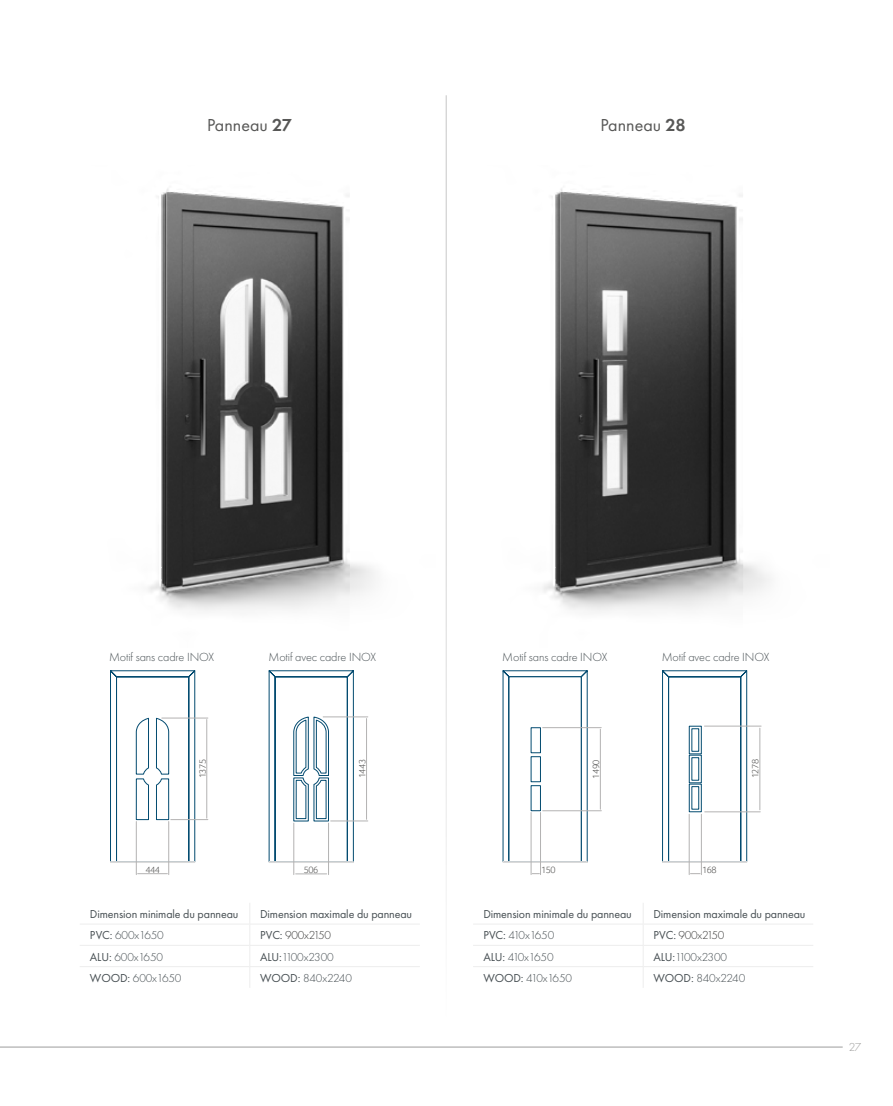
<style>
.page{position:relative;width:893px;height:1106px;background:#fff}
.page>*{position:absolute;margin:0;border:0;box-sizing:border-box;transform-origin:0 0}
.t1{font:18px "Futura PT";color:#575756}
.t2{font:300 12.3px "Futura PT";letter-spacing:-.01em;color:#474f53}
.t3{font:300 12px "Futura PT";letter-spacing:-.01em;color:#474f53}
.t4{font:12px "Futura PT";letter-spacing:-.01em;color:#474f53}
.t5{font:300 12px "Futura PT";letter-spacing:-.02em;color:#3c3c3b}
.t6{font:300 12px "Futura PT";color:#9d9d9c}
.t7{font:300 9.6px "Foco";letter-spacing:-.05em;color:#575756}
.t8{font:300 9.45px "Foco";letter-spacing:-.05em;color:#575756}
.s1{font-weight:600}
.s2{font-weight:400}
.s3{font-weight:400;color:#474f53}
</style>
<div class="page">
<hr style="left:0;top:1046px;width:843px;height:1px;background:#9d9d9c">
<img style="left:148px;top:188px;width:227px;height:423px">
<img style="left:543px;top:188px;width:228px;height:424px">
<hr style="left:446px;top:95px;width:1px;height:921px;background:#c6c6c6">
<hr style="left:80px;top:923px;width:170px;height:1px;background:#ededed">
<hr style="left:250px;top:923px;width:170px;height:1px;background:#ededed">
<hr style="left:80px;top:945px;width:170px;height:1px;background:#ededed">
<hr style="left:250px;top:945px;width:170px;height:1px;background:#ededed">
<hr style="left:80px;top:966px;width:170px;height:1px;background:#ededed">
<hr style="left:250px;top:966px;width:170px;height:1px;background:#ededed">
<svg style="left:249px;top:903px;width:1px;height:84px"></svg>
<hr style="left:473px;top:923px;width:170px;height:1px;background:#ededed">
<hr style="left:643px;top:923px;width:170px;height:1px;background:#ededed">
<hr style="left:473px;top:945px;width:170px;height:1px;background:#ededed">
<hr style="left:643px;top:945px;width:170px;height:1px;background:#ededed">
<hr style="left:473px;top:966px;width:170px;height:1px;background:#ededed">
<hr style="left:643px;top:966px;width:170px;height:1px;background:#ededed">
<svg style="left:643px;top:903px;width:1px;height:84px"></svg>
<svg style="left:268px;top:670px;width:86px;height:192px"></svg>
<div style="left:275px;top:676px;width:73px;height:185px;border:1px solid #034b70"></div>
<div style="left:269px;top:861px;width:85px;height:1px;border:1px solid #dadada"></div>
<hr style="left:323px;top:716px;width:45px;height:1px;background:#b3b2b2">
<hr style="left:331px;top:820px;width:37px;height:1px;background:#b3b2b2">
<hr style="left:296px;top:873px;width:31px;height:1px;background:#b3b2b2">
<hr style="left:294px;top:823px;width:1px;height:51px;background:#b3b2b2">
<hr style="left:328px;top:823px;width:1px;height:51px;background:#b3b2b2">
<hr style="left:366px;top:718px;width:1px;height:101px;background:#b3b2b2">
<svg style="left:110px;top:670px;width:86px;height:192px"></svg>
<div style="left:116px;top:676px;width:73px;height:185px;border:1px solid #034b70"></div>
<div style="left:110px;top:861px;width:85px;height:1px;border:1px solid #dadada"></div>
<hr style="left:162px;top:717px;width:46px;height:1px;background:#b3b2b2">
<hr style="left:171px;top:819px;width:37px;height:1px;background:#b3b2b2">
<svg style="left:138px;top:873px;width:29px;height:1px"></svg>
<hr style="left:136px;top:821px;width:1px;height:53px;background:#b3b2b2">
<hr style="left:168px;top:821px;width:1px;height:53px;background:#b3b2b2">
<hr style="left:206px;top:719px;width:1px;height:99px;background:#b3b2b2">
<svg style="left:502px;top:670px;width:86px;height:192px"></svg>
<div style="left:509px;top:676px;width:72px;height:185px;background:#fff"></div>
<div style="left:531px;top:727px;width:10px;height:26px;background:#fff;border:1px solid #034b70"></div>
<div style="left:531px;top:756px;width:10px;height:26px;background:#fff;border:1px solid #034b70"></div>
<div style="left:531px;top:785px;width:10px;height:26px;background:#fff;border:1px solid #034b70"></div>
<div style="left:503px;top:861px;width:84px;height:1px;border:1px solid #dadada"></div>
<hr style="left:543px;top:727px;width:58px;height:1px;background:#b3b2b2">
<hr style="left:543px;top:810px;width:58px;height:1px;background:#b3b2b2">
<hr style="left:531px;top:812px;width:1px;height:62px;background:#b3b2b2">
<hr style="left:540px;top:812px;width:1px;height:62px;background:#b3b2b2">
<hr style="left:600px;top:729px;width:1px;height:80px;background:#b3b2b2">
<svg style="left:662px;top:670px;width:86px;height:192px"></svg>
<div style="left:668px;top:676px;width:73px;height:185px;border:1px solid #034b70"></div>
<div style="left:692px;top:728px;width:7px;height:23px;border:1px solid #034b70"></div>
<div style="left:689px;top:726px;width:12px;height:28px;border:1px solid #034b70"></div>
<div style="left:692px;top:757px;width:7px;height:23px;border:1px solid #034b70"></div>
<div style="left:689px;top:755px;width:12px;height:28px;border:1px solid #034b70"></div>
<div style="left:692px;top:786px;width:7px;height:23px;border:1px solid #034b70"></div>
<div style="left:689px;top:784px;width:12px;height:28px;border:1px solid #034b70"></div>
<div style="left:662px;top:861px;width:85px;height:1px;border:1px solid #dadada"></div>
<hr style="left:704px;top:726px;width:57px;height:1px;background:#b3b2b2">
<hr style="left:705px;top:811px;width:55px;height:1px;background:#b3b2b2">
<hr style="left:689px;top:814px;width:1px;height:60px;background:#b3b2b2">
<hr style="left:701px;top:814px;width:1px;height:60px;background:#b3b2b2">
<hr style="left:760px;top:728px;width:1px;height:81px;background:#b3b2b2">
<h1 class="t1" style="left:207px;top:114px;width:86px">Panneau <span class="s1">27</span></h1>
<h1 class="t1" style="left:600px;top:114px;width:87px">Panneau <span class="s1">28</span></h1>
<p class="t2" style="left:109px;top:649px;width:107px">Motif sans cadre INOX</p>
<p class="t2" style="left:269px;top:649px;width:109px">Motif avec cadre INOX</p>
<p class="t2" style="left:502px;top:649px;width:107px">Motif sans cadre INOX</p>
<p class="t2" style="left:662px;top:649px;width:109px">Motif avec cadre INOX</p>
<p class="t7" style="left:196px;top:778px;width:21px;rotate:-90deg">1375</p>
<p class="t7" style="left:356px;top:778px;width:21px;rotate:-90deg">1443</p>
<p class="t8" style="left:590px;top:778px;width:21px;rotate:-90deg">1490</p>
<p class="t8" style="left:749px;top:778px;width:21px;rotate:-90deg">1278</p>
<p class="t7" style="left:145px;top:863px;width:16px">444</p>
<p class="t7" style="left:304px;top:863px;width:16px">506</p>
<p class="t8" style="left:541px;top:863px;width:16px">150</p>
<p class="t8" style="left:702px;top:863px;width:16px">168</p>
<p class="t4" style="left:90px;top:906px;width:150px">Dimension minimale du panneau</p>
<p class="t4" style="left:260px;top:906px;width:154px">Dimension maximale du panneau</p>
<p class="t3" style="left:90px;top:928px;width:75px"><span class="s2">PVC:</span> 600x1650</p>
<p class="t5" style="left:260px;top:928px;width:72px"><span class="s3">PVC:</span> 900x2150</p>
<p class="t3" style="left:90px;top:949px;width:75px"><span class="s2">ALU:</span> 600x1650</p>
<p class="t3" style="left:260px;top:949px;width:75px"><span class="s2">ALU:</span>1100x2300</p>
<p class="t3" style="left:90px;top:971px;width:93px"><span class="s2">WOOD:</span> 600x1650</p>
<p class="t3" style="left:260px;top:971px;width:93px"><span class="s2">WOOD:</span> 840x2240</p>
<p class="t4" style="left:483px;top:906px;width:150px">Dimension minimale du panneau</p>
<p class="t4" style="left:653px;top:906px;width:154px">Dimension maximale du panneau</p>
<p class="t3" style="left:483px;top:928px;width:73px"><span class="s2">PVC:</span> 410x1650</p>
<p class="t5" style="left:653px;top:928px;width:72px"><span class="s3">PVC:</span> 900x2150</p>
<p class="t3" style="left:483px;top:949px;width:72px"><span class="s2">ALU:</span> 410x1650</p>
<p class="t3" style="left:653px;top:949px;width:75px"><span class="s2">ALU:</span>1100x2300</p>
<p class="t3" style="left:483px;top:971px;width:90px"><span class="s2">WOOD:</span> 410x1650</p>
<p class="t3" style="left:653px;top:971px;width:93px"><span class="s2">WOOD:</span> 840x2240</p>
<p class="t6" style="left:849px;top:1040px;width:14px">27</p>
</div>
